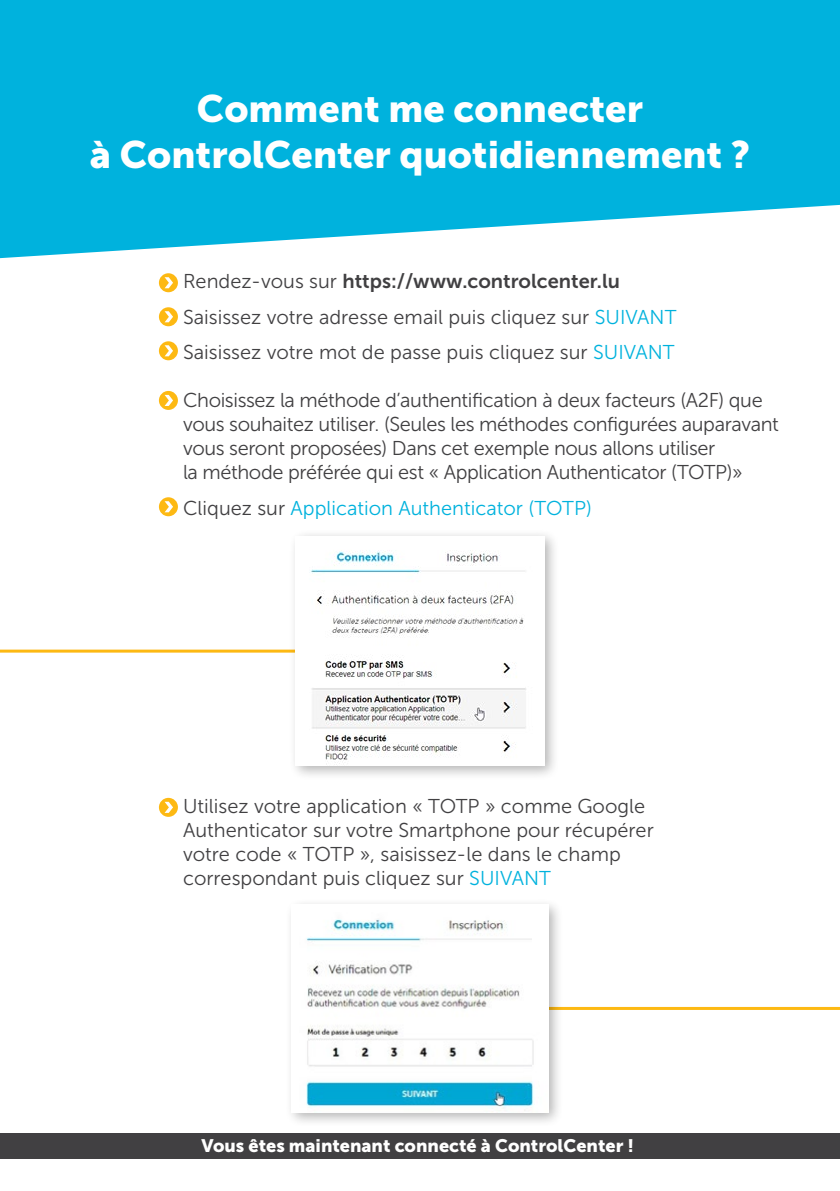
<style>
.page{position:relative;width:840px;height:1191px;background:#fff}
.page>*{position:absolute;margin:0;border:0;box-sizing:border-box;transform-origin:0 0}
.t1{font:38px/45.6px "Museo Sans 900";color:#fff;text-align:center}
.t2{font:20px/24px "Museo Sans 300";letter-spacing:-.005em;color:#414042}
.t3{font:20px "Museo Sans 700";color:#414042}
.t4{font:20px "Museo Sans 300";color:#00b2dd}
.t5{font:18px "Museo Sans 900";color:#fff}
.s1{font-family:"Museo Sans 300"}
.s2{color:#00b2dd}
.s3{color:#414042}
</style>
<div class="page">
<div style="left:159px;top:273px;width:19px;height:19px;background:#fdb913;border-radius:50%"></div>
<svg style="left:164px;top:277px;width:9px;height:11px"></svg>
<div style="left:159px;top:307px;width:19px;height:19px;background:#fdb913;border-radius:50%"></div>
<svg style="left:164px;top:311px;width:9px;height:11px"></svg>
<div style="left:159px;top:391px;width:19px;height:19px;background:#fdb913;border-radius:50%"></div>
<svg style="left:164px;top:395px;width:9px;height:11px"></svg>
<svg style="left:0;top:0;width:839px;height:258px;background:#1ab9e0"></svg>
<div style="left:159px;top:798px;width:19px;height:19px;background:#fdb913;border-radius:50%"></div>
<svg style="left:164px;top:802px;width:9px;height:11px"></svg>
<hr style="left:495px;top:1007px;width:344px;height:3px;background:#fdb913">
<div style="left:284px;top:897px;width:279px;height:230px;background:#000;opacity:.3"></div>
<img style="left:291px;top:905px;width:257px;height:207px">
<div style="left:159px;top:341px;width:19px;height:19px;background:#fdb913;border-radius:50%"></div>
<svg style="left:164px;top:345px;width:9px;height:11px"></svg>
<div style="left:159px;top:497px;width:19px;height:19px;background:#fdb913;border-radius:50%"></div>
<svg style="left:164px;top:501px;width:9px;height:11px"></svg>
<hr style="left:0;top:649px;width:317px;height:3px;background:#fdb913">
<div style="left:288px;top:529px;width:271px;height:252px;background:#000;opacity:.3"></div>
<img style="left:295px;top:536px;width:249px;height:230px">
<div style="left:0;top:1132px;width:839px;height:26px;background:#414042"></div>
<h1 class="t1" style="left:90px;top:86px;width:661px">Comment me connecter<br>à ControlCenter quotidiennement ?</h1>
<p class="t3" style="left:183px;top:270px;width:438px"><span class="s1">Rendez-vous sur</span> https://www.controlcenter.lu</p>
<p class="t2" style="left:183px;top:299px;width:494px;line-height:35.4px">Saisissez votre adresse email puis cliquez sur <span class="s2">SUIVANT<br></span>Saisissez votre mot de passe puis cliquez sur <span class="s2">SUIVANT</span></p>
<p class="t2" style="left:183px;top:388px;width:597px">Choisissez la méthode d’authentification à deux facteurs (A2F) que vous souhaitez utiliser. (Seules les méthodes configurées auparavant vous seront proposées) Dans cet exemple nous allons utiliser<br>la méthode préférée qui est « Application Authenticator (TOTP)»</p>
<p class="t4" style="left:183px;top:497px;width:410px"><span class="s3">Cliquez sur</span> Application Authenticator (TOTP)</p>
<p class="t2" style="left:183px;top:794px;width:472px">Utilisez votre application « TOTP » comme Google Authenticator sur votre Smartphone pour récupérer votre code « TOTP », saisissez-le dans le champ correspondant puis cliquez sur <span class="s2">SUIVANT</span></p>
<p class="t5" style="left:201px;top:1135px;width:434px">Vous êtes maintenant connecté à ControlCenter !</p>
</div>
